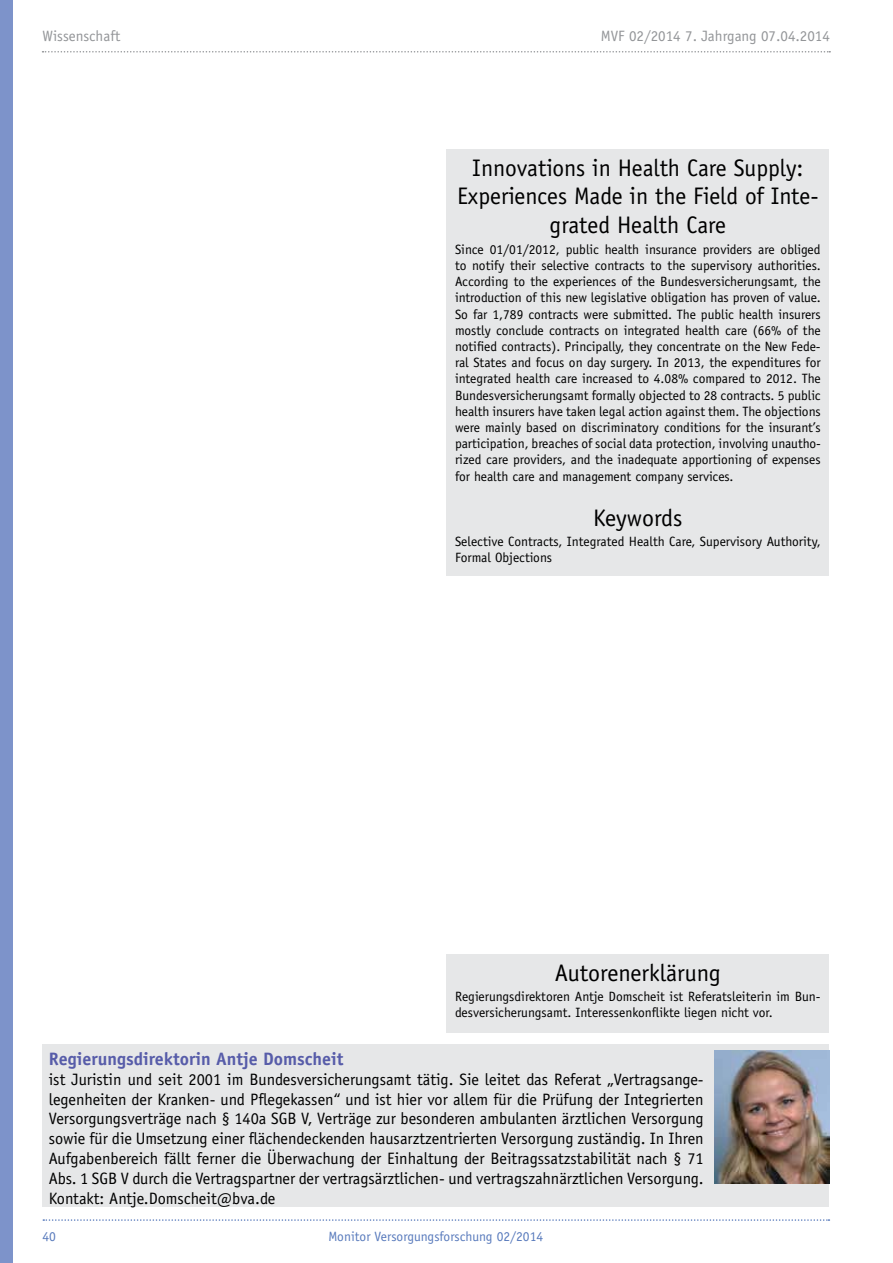
<style>
.page{position:relative;width:893px;height:1263px;background:#fff}
.page>*{position:absolute;margin:0;border:0;box-sizing:border-box;transform-origin:0 0}
.t1{font:24px/28.8px "Officina Sans";color:#000;text-align:center}
.t2{font:700 18px "Officina Sans";color:#575ca9}
.t3{font:16.5px/19.8px "Officina Sans";letter-spacing:-.005em;color:#000;text-align:justify}
.t4{font:15px "Officina Sans";color:#939598}
.t5{font:13.5px/16.2px "Officina Sans";color:#000}
.t6{font:13.5px "Officina Sans";color:#587abc}
</style>
<div class="page">
<svg style="left:43px;top:51px;width:787px;height:2px"></svg>
<svg style="left:43px;top:1219px;width:786px;height:2px"></svg>
<div style="left:0;top:0;width:13px;height:1263px;background:#7d93ca"></div>
<div style="left:43px;top:1044px;width:786px;height:163px;background:#e6e7e8"></div>
<div style="left:446px;top:954px;width:383px;height:78px;background:#e6e7e8"></div>
<div style="left:446px;top:149px;width:383px;height:427px;background:#e6e7e8"></div>
<img style="left:714px;top:1050px;width:115px;height:133px">
<p class="t4" style="left:43px;top:27px;width:79px">Wissenschaft</p>
<p class="t4" style="left:601px;top:27px;width:231px">MVF 02/2014 7. Jahrgang 07.04.2014</p>
<h1 class="t1" style="left:457px;top:153px;width:363px">Innovations in Health Care Supply:<br>Experiences Made in the Field of Inte&shy;grated Health Care</h1>
<p class="t5" style="left:455px;top:241px;width:367px;text-align:justify">Since 01/01/2012, public health insurance providers are obliged to notify their selective contracts to the supervisory authorities.<br>According to the experiences of the Bundesversicherungsamt, the introduction of this new legislative obligation has proven of value.<br>So far 1,789 contracts were submitted. The public health insurers mostly conclude contracts on integrated health care (66% of the notified contracts). Principally, they concentrate on the New Fede&shy;ral States and focus on day surgery. In 2013, the expenditures for integrated health care increased to 4.08% compared to 2012. The Bundesversicherungsamt formally objected to 28 contracts. 5 public health insurers have taken legal action against them. The objections were mainly based on discriminatory conditions for the insurant’s participation, breaches of social data protection, involving unautho&shy;rized care providers, and the inadequate apportioning of expenses for health care and management company services.</p>
<h1 class="t1" style="left:593px;top:503px;width:91px">Keywords</h1>
<p class="t5" style="left:455px;top:533px;width:367px">Selective Contracts, Integrated Health Care, Supervisory Authority,<br>Formal Objections</p>
<h1 class="t1" style="left:555px;top:958px;width:167px">Autorenerklärung</h1>
<p class="t5" style="left:455px;top:988px;width:367px">Regierungsdirektoren Antje Domscheit ist Referatsleiterin im Bun&shy;desversicherungsamt. Interessenkonflikte liegen nicht vor.</p>
<h2 class="t2" style="left:49px;top:1047px;width:296px">Regierungsdirektorin Antje Domscheit</h2>
<p class="t3" style="left:49px;top:1069px;width:656px">ist Juristin und seit 2001 im Bundesversicherungsamt tätig. Sie leitet das Referat „Vertragsange&shy;legenheiten der Kranken- und Pflegekassen“ und ist hier vor allem für die Prüfung der Integrierten Versorgungsverträge nach § 140a SGB V, Verträge zur besonderen ambulanten ärztlichen Versorgung sowie für die Umsetzung einer flächendeckenden hausarztzentrierten Versorgung zuständig. In Ihren Aufgabenbereich fällt ferner die Überwachung der Einhaltung der Beitragssatzstabilität nach § 71<br>Abs. 1 SGB V durch die Vertragspartner der vertragsärztlichen- und vertragszahnärztlichen Versorgung.<br>Kontakt: Antje.Domscheit@bva.de</p>
<p class="t6" style="left:43px;top:1228px;width:15px">40</p>
<p class="t6" style="left:329px;top:1228px;width:216px">Monitor Versorgungsforschung 02/2014</p>
</div>
